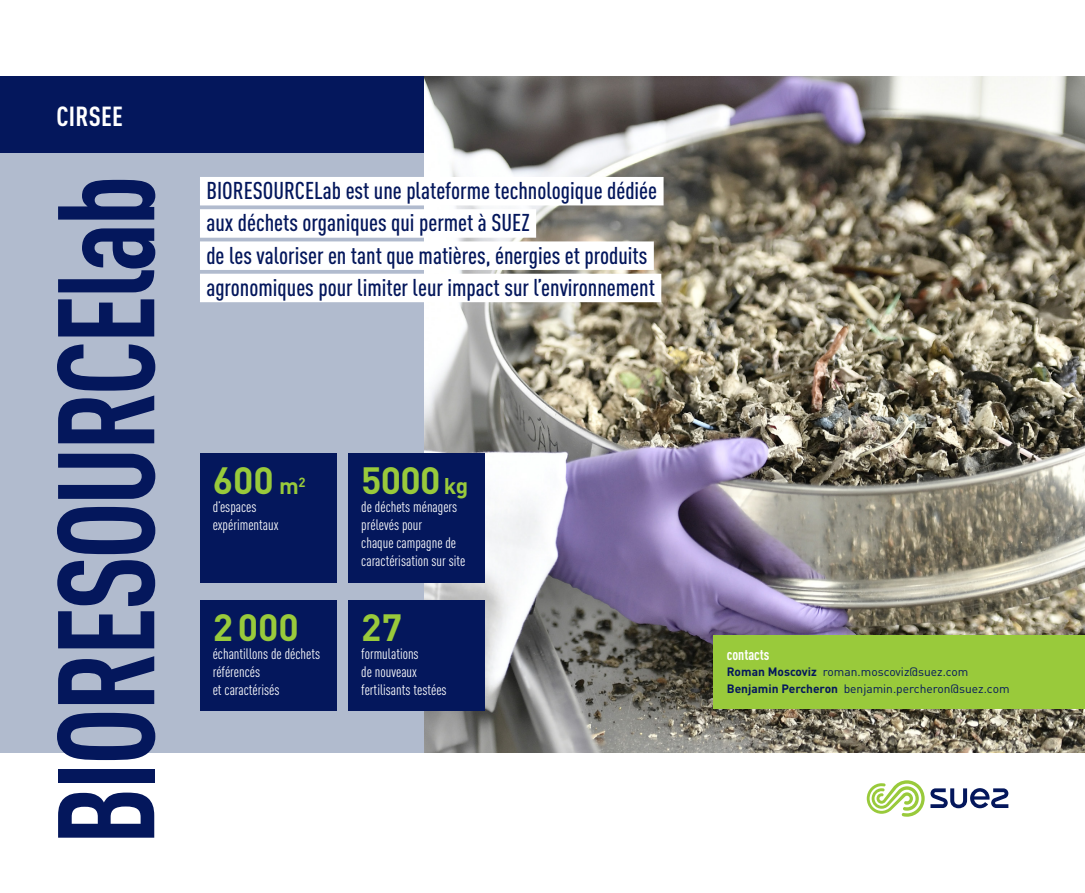
<style>
.page{position:relative;width:1085px;height:893px;background:#fff}
.page>*{position:absolute;margin:0;border:0;box-sizing:border-box;transform-origin:0 0}
.Titre_fiche_vertical{font:700 condensed 135px "DIN Pro";letter-spacing:-.03em;color:#04175c;scale:.92 1}
.t1{font:700 37.5px "DIN Pro";color:#99ca3b}
.t2{font:700 condensed 27.3px "DIN Pro";letter-spacing:.01em;color:#fff}
.Surligné_couv{font:500 condensed 24px "DIN Pro";color:#04175c}
.t3{font:condensed 15px/18px "DIN Pro";color:#fff}
.Titre_blanc{font:700 condensed 15px "DIN Pro";color:#fff}
.t4{font:12px "DIN Pro";color:#04175c}
.s1{font-size:22.5px}
.s2{font-weight:700}
</style>
<div class="page">
<div style="left:0;top:77px;width:425px;height:78px;background:#04175c"></div>
<div style="left:0;top:153px;width:425px;height:600px;background:#b1bbce"></div>
<svg style="left:866px;top:780px;width:58px;height:37px"></svg>
<svg style="left:930px;top:788px;width:78px;height:20px"></svg>
<img style="left:424px;top:77px;width:660px;height:676px">
<div style="left:348px;top:600px;width:136px;height:110px;background:#04175c"></div>
<div style="left:200px;top:600px;width:136px;height:110px;background:#04175c"></div>
<div style="left:200px;top:453px;width:136px;height:130px;background:#04175c"></div>
<div style="left:348px;top:453px;width:136px;height:130px;background:#04175c"></div>
<div style="left:200px;top:177px;width:463px;height:28px;background:#fff"></div>
<div style="left:200px;top:209px;width:336px;height:29px;background:#fff"></div>
<div style="left:200px;top:241px;width:453px;height:29px;background:#fff"></div>
<div style="left:200px;top:274px;width:461px;height:28px;background:#fff"></div>
<div style="left:713px;top:635px;width:371px;height:74px;background:#99ca3b"></div>
<p class="t2" style="left:56px;top:96px;width:68px">CIRSEE</p>
<p class="Titre_fiche_vertical" style="left:4px;top:845px;width:729px;rotate:-90deg">BIORESOURCElab</p>
<p class="Surligné_couv" style="left:206px;top:173px;width:452px">BIORESOURCELab est une plateforme technologique dédiée</p>
<p class="Surligné_couv" style="left:206px;top:205px;width:325px">aux déchets organiques qui permet à SUEZ</p>
<p class="Surligné_couv" style="left:206px;top:237px;width:442px">de les valoriser en tant que matières, énergies et produits</p>
<p class="Surligné_couv" style="left:206px;top:270px;width:450px">agronomiques pour limiter leur impact sur l’environnement</p>
<p class="t1" style="left:213px;top:455px;width:94px">600 <span class="s1">m</span><sup>2</sup></p>
<p class="t3" style="left:213px;top:497px;width:45px">d’espaces</p>
<p class="t3" style="left:213px;top:515px;width:67px">expérimentaux</p>
<p class="t1" style="left:213px;top:602px;width:88px">2000</p>
<p class="t3" style="left:213px;top:644px;width:109px">échantillons de déchets référencés<br>et caractérisés</p>
<p class="t1" style="left:361px;top:455px;width:108px">5000 <span class="s1">kg</span></p>
<p class="t3" style="left:361px;top:497px;width:106px">de déchets ménagers prélevés pour<br>chaque campagne de caractérisation sur site</p>
<p class="t1" style="left:361px;top:602px;width:42px">27</p>
<p class="t3" style="left:361px;top:644px;width:59px">formulations de nouveaux</p>
<p class="t3" style="left:361px;top:680px;width:87px">fertilisants testées</p>
<p class="Titre_blanc" style="left:726px;top:643px;width:44px">contacts</p>
<p class="t4" style="left:726px;top:664px;width:243px"><span class="s2">Roman Moscoviz</span> roman.moscoviz@suez.com</p>
<p class="t4" style="left:726px;top:680px;width:284px"><span class="s2">Benjamin Percheron</span> benjamin.percheron@suez.com</p>
</div>
